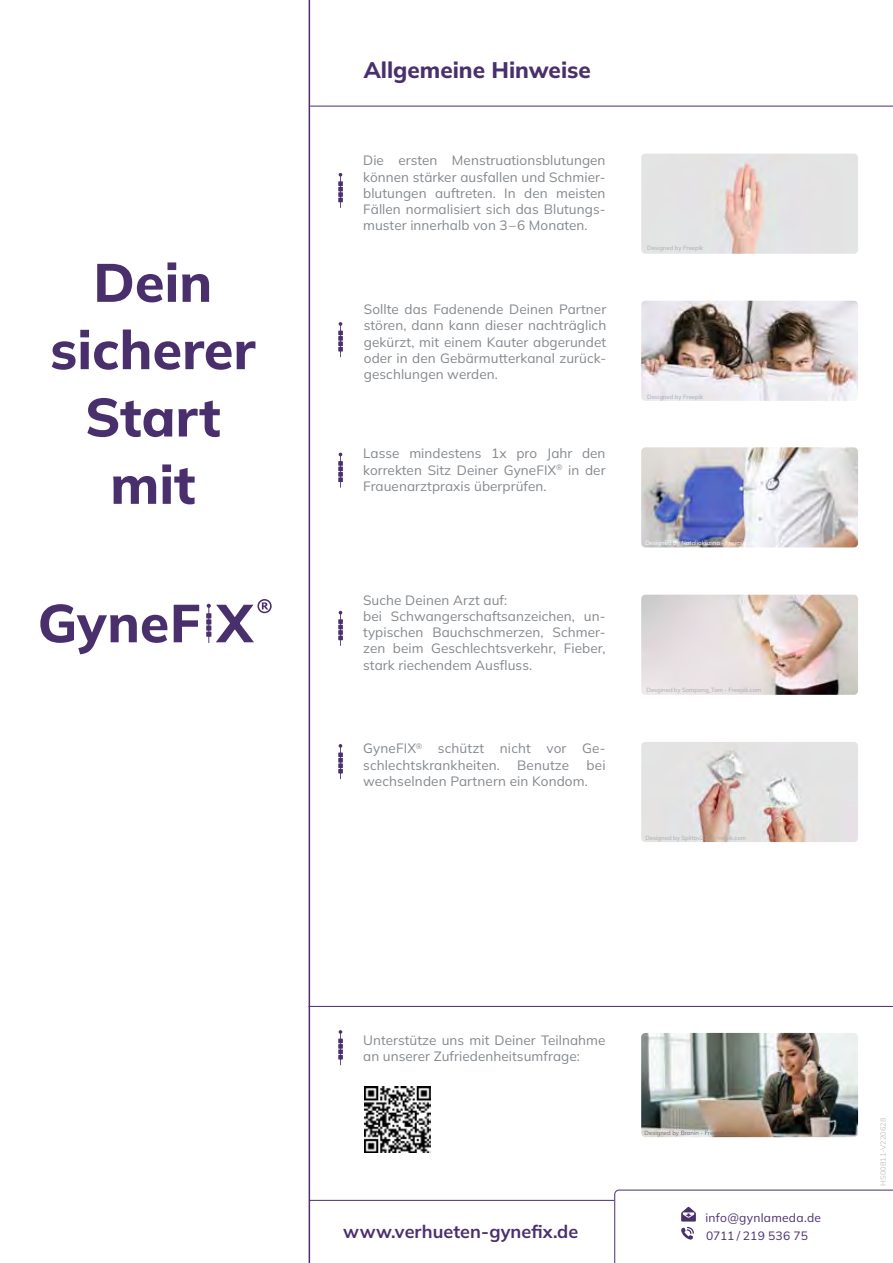
<style>
.page{position:relative;width:893px;height:1263px;background:#fff}
.page>*{position:absolute;margin:0;border:0;box-sizing:border-box;transform-origin:0 0}
.t1{font:800 53.85px/67.3px "Mulish";color:#4a2f6d;text-align:center}
.t2{font:800 22.5px "Mulish";color:#4a2f6d}
.t3{font:700 18px "Mulish";letter-spacing:.005em;color:#4a2f6d}
.t4{font:200 13.5px/16.2px "Mulish";letter-spacing:.005em;color:#83888d}
.t5{font:12px/18px "Mulish";letter-spacing:.02em;color:#4a2f6d}
.t6{font:200 7.5px "Mulish";color:#c1c4c8}
.t7{font:200 6px "Mulish";color:#a9adb1}
.t8{font:200 6px "Mulish";color:#fff}
.t9{font:200 6px "Mulish";color:#706f6f}
</style>
<div class="page">
<hr style="left:310px;top:106px;width:583px;height:1px;background:#4a2f6d">
<svg style="left:614px;top:1190px;width:279px;height:73px"></svg>
<img style="left:641px;top:1033px;width:217px;height:104px">
<img style="left:641px;top:742px;width:217px;height:100px">
<img style="left:641px;top:595px;width:217px;height:100px">
<img style="left:641px;top:301px;width:217px;height:100px">
<hr style="left:309px;top:1006px;width:584px;height:1px;background:#4a2f6d">
<img style="left:641px;top:447px;width:217px;height:100px">
<img style="left:641px;top:154px;width:217px;height:100px">
<img style="left:364px;top:1086px;width:66px;height:67px">
<svg style="left:338px;top:173px;width:5px;height:35px"></svg>
<svg style="left:338px;top:322px;width:5px;height:35px"></svg>
<svg style="left:338px;top:453px;width:5px;height:34px"></svg>
<svg style="left:338px;top:611px;width:5px;height:35px"></svg>
<svg style="left:338px;top:744px;width:5px;height:35px"></svg>
<svg style="left:338px;top:1030px;width:5px;height:35px"></svg>
<hr style="left:309px;top:1200px;width:305px;height:1px;background:#4a2f6d">
<svg style="left:80px;top:0;width:230px;height:1263px"></svg>
<svg style="left:40px;top:599px;width:232px;height:55px"></svg>
<h1 class="t1" style="left:50px;top:248px;width:207px">Dein sicherer<br>Start mit</h1>
<h2 class="t2" style="left:364px;top:55px;width:228px">Allgemeine Hinweise</h2>
<p class="t4" style="left:363px;top:152px;width:244px;text-align:justify">Die ersten Menstruationsblutungen können stärker ausfallen und Schmier&shy;blutungen auftreten. In den meisten Fällen normalisiert sich das Blutungs&shy;muster innerhalb von 3–6 Monaten.</p>
<p class="t4" style="left:364px;top:301px;width:244px;text-align:justify">Sollte das Fadenende Deinen Partner stören, dann kann dieser nachträglich gekürzt, mit einem Kauter abgerundet oder in den Gebärmutterkanal zurück&shy;geschlungen werden.</p>
<p class="t4" style="left:363px;top:445px;width:244px;text-align:justify">Lasse mindestens 1x pro Jahr den korrekten Sitz Deiner GyneFIX<sup>®</sup> in der Frauenarztpraxis überprüfen.</p>
<p class="t4" style="left:363px;top:591px;width:244px">Suche Deinen Arzt auf:<br>bei Schwangerschaftsanzeichen, un&shy;typischen Bauchschmerzen, Schmer&shy;zen beim Geschlechtsverkehr, Fieber, stark riechendem Ausfluss.</p>
<p class="t4" style="left:363px;top:740px;width:244px">GyneFIX<sup>®</sup> schützt nicht vor Ge&shy;schlechtskrankheiten.</p>
<p class="t4" style="left:363px;top:756px;width:244px;text-indent:223px">bei wechselnden Partnern ein Kondom.</p>
<p class="t4" style="left:517px;top:756px;width:53px">Benutze</p>
<p class="t7" style="left:647px;top:244px;width:58px">Designed by Freepik</p>
<p class="t7" style="left:647px;top:392px;width:58px">Designed by Freepik</p>
<p class="t8" style="left:645px;top:539px;width:115px">Designed by Nataliakuzina - Freepik.com</p>
<p class="t7" style="left:646px;top:686px;width:116px">Desgined by Sompong_Tom - Freepik.com</p>
<p class="t7" style="left:645px;top:833px;width:102px">Designed by Splitov27 - Freepik.com</p>
<p class="t4" style="left:363px;top:1032px;width:244px">Unterstütze uns mit Deiner Teilnahme an unserer Zufriedenheitsumfrage:</p>
<h3 class="t3" style="left:343px;top:1219px;width:237px">www.verhueten-gynefix.de</h3>
<p class="t9" style="left:645px;top:1129px;width:95px">Designed by Branin - Freepik.com</p>
<p class="t5" style="left:705px;top:1208px;width:117px">info@gynlameda.de<br>0711 / 219 536 75</p>
<p class="t6" style="left:878px;top:1185px;width:70px;rotate:-90deg">HS00811-V220628</p>
</div>
